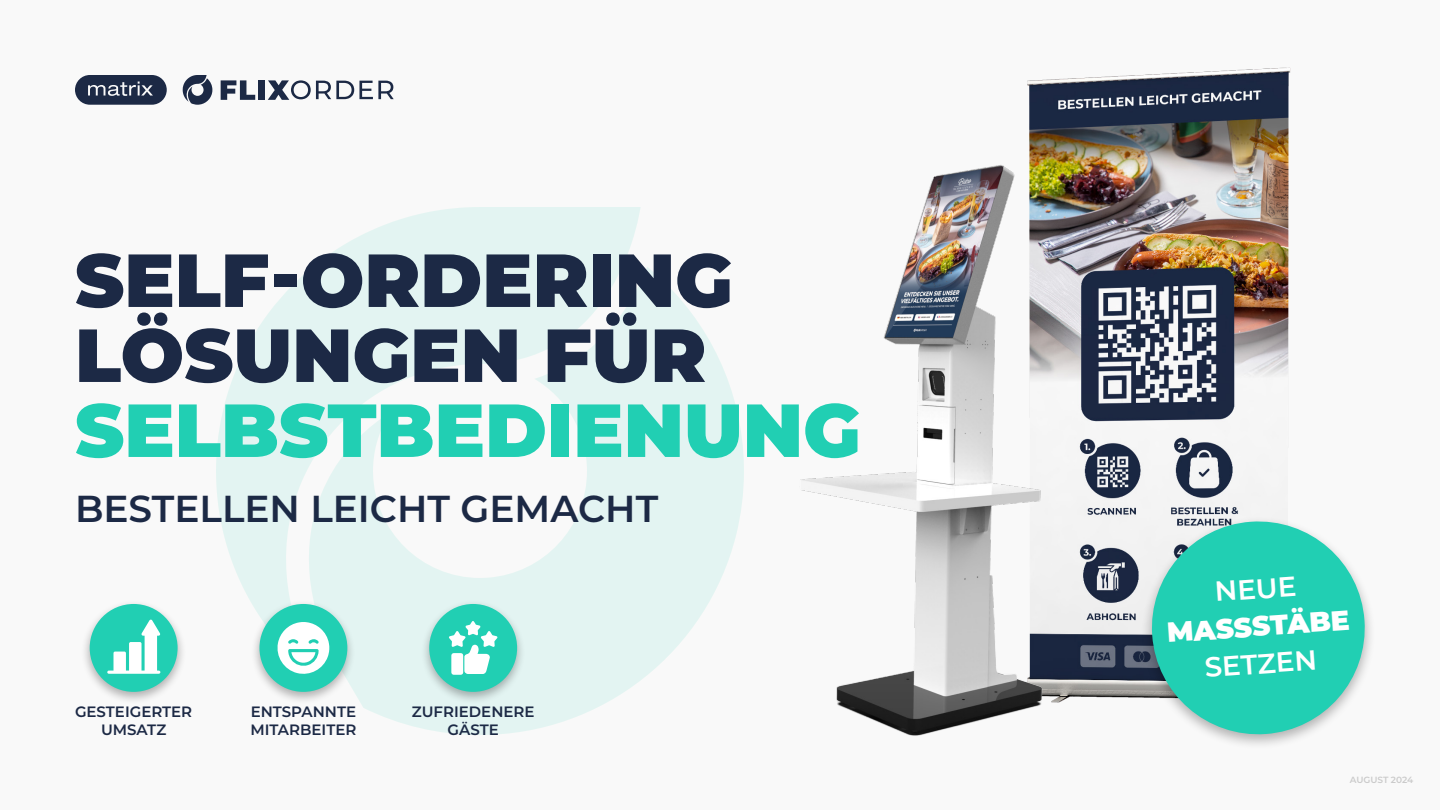
<style>
.page{position:relative;width:1440px;height:810px;background:#f9f9f9}
.page>*{position:absolute;margin:0;border:0;box-sizing:border-box;transform-origin:0 0}
.t1{font:900 75px/75px "Montserrat";color:#21cfb3}
.t2{font:900 75px "Montserrat";color:#1c2945}
.t3{font:600 37.5px "Montserrat";color:#1c2945}
.t4{font:900 27.75px/37.5px "Montserrat";color:#fff;text-align:center}
.t5{font:600 27.75px "Montserrat";color:#fff}
.t6{font:600 15px "Montserrat";color:#1c2945}
.t7{font:600 9px "Montserrat";letter-spacing:-.005em;color:#cbcbcb}
.s1{color:#1c2945}
.s2{font-weight:600}
</style>
<div class="page">
<svg style="left:356px;top:267px;width:388px;height:468px;fill:#e3f4f2"></svg>
<svg style="left:216px;top:207px;width:425px;height:476px;fill:#e3f4f2"></svg>
<div style="left:251px;top:599px;width:105px;height:106px;background:#000;opacity:.3"></div>
<div style="left:259px;top:604px;width:88px;height:88px;background:#21cfb3;border-radius:50%"></div>
<div style="left:421px;top:599px;width:105px;height:106px;background:#000;opacity:.3"></div>
<div style="left:429px;top:604px;width:88px;height:88px;background:#21cfb3;border-radius:50%"></div>
<div style="left:81px;top:599px;width:105px;height:106px;background:#000;opacity:.3"></div>
<div style="left:90px;top:604px;width:88px;height:88px;background:#21cfb3;border-radius:50%"></div>
<svg style="left:107px;top:619px;width:54px;height:55px"></svg>
<svg style="left:277px;top:622px;width:52px;height:52px"></svg>
<svg style="left:449px;top:621px;width:49px;height:54px"></svg>
<img style="left:1027px;top:67px;width:264px;height:636px">
<img style="left:800px;top:153px;width:258px;height:583px">
<div style="left:1141px;top:515px;width:235px;height:235px;background:#000;opacity:.3"></div>
<svg style="left:1148px;top:518px;width:221px;height:220px;fill:#21cfb3"></svg>
<svg style="left:221px;top:80px;width:34px;height:20px"></svg>
<div style="left:258px;top:80px;width:7px;height:20px;background:#1c2945"></div>
<svg style="left:268px;top:80px;width:126px;height:20px"></svg>
<svg style="left:183px;top:75px;width:29px;height:30px"></svg>
<svg style="left:75px;top:75px;width:92px;height:30px"></svg>
<p class="t2" style="left:75px;top:224px;width:659px">SELF-ORDERING</p>
<p class="t1" style="left:75px;top:313px;width:787px"><span class="s1">LÖSUNGEN FÜR<br></span>SELBSTBEDIENUNG</p>
<p class="t3" style="left:75px;top:482px;width:585px">BESTELLEN LEICHT GEMACHT</p>
<p class="t6" style="left:75px;top:701px;width:119px">GESTEIGERTER</p>
<p class="t6" style="left:101px;top:719px;width:67px">UMSATZ</p>
<p class="t6" style="left:251px;top:701px;width:107px">ENTSPANNTE</p>
<p class="t6" style="left:250px;top:719px;width:108px">MITARBEITER</p>
<p class="t6" style="left:412px;top:701px;width:124px">ZUFRIEDENERE</p>
<p class="t6" style="left:448px;top:719px;width:53px">GÄSTE</p>
<p class="t5" style="left:1214px;top:572px;width:83px;rotate:-4deg">NEUE</p>
<p class="t4" style="left:1166px;top:612px;width:184px;rotate:-4deg">MASSSTÄBE<br><span class="s2">SETZEN</span></p>
<p class="t7" style="left:1350px;top:774px;width:65px">AUGUST 2024</p>
</div>
